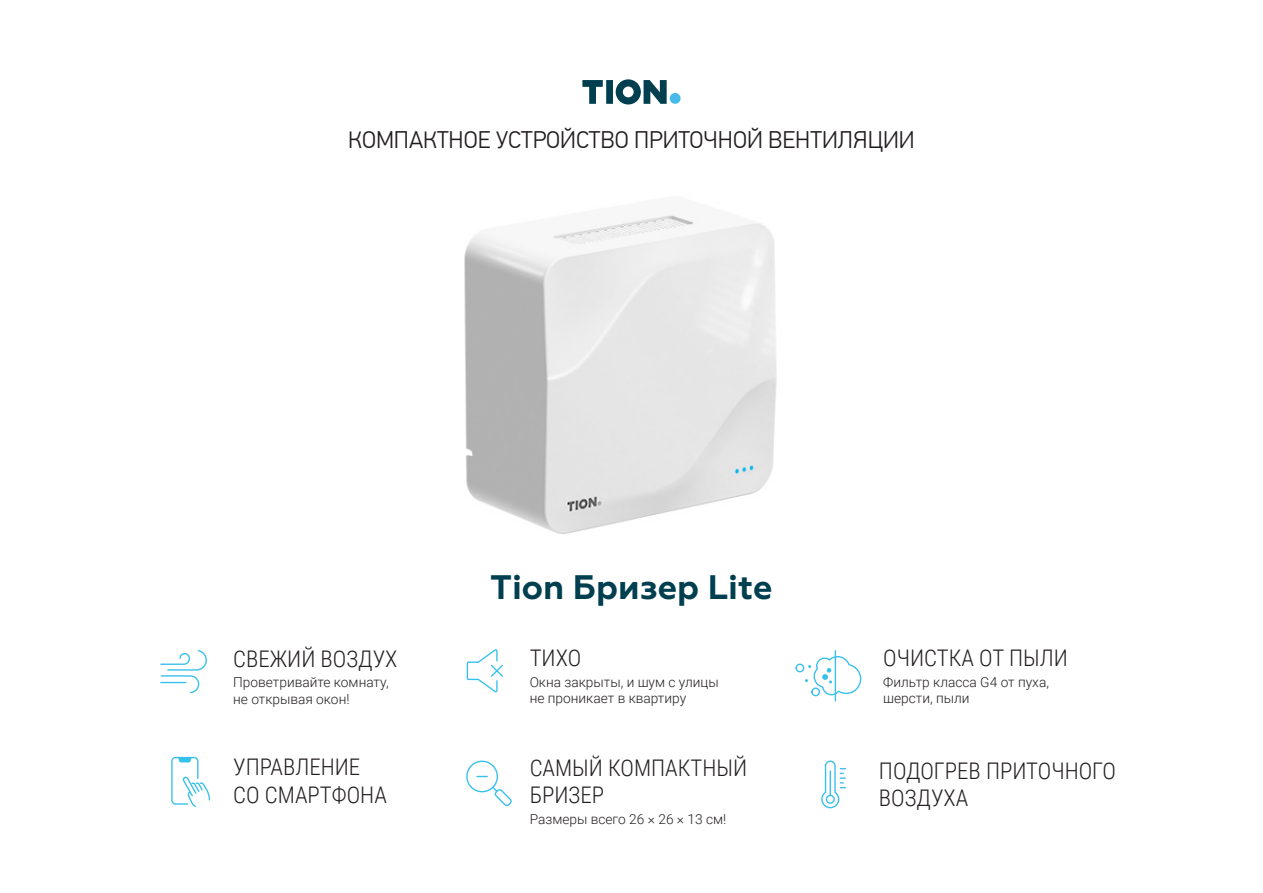
<style>
.page{position:relative;width:1263px;height:893px;background:#fff}
.page>*{position:absolute;margin:0;border:0;box-sizing:border-box;transform-origin:0 0}
.t1{font:700 33.9px "Geometria";color:#003f4f}
.t2{font:300 24px "PF Din Text Pro";color:#221e1f}
.t3{font:300 22.95px/27.5px "Roboto Condensed";color:#231f20}
.t4{font:300 13.8px/16.5px "Roboto";color:#231f20}
</style>
<div class="page">
<img style="left:464px;top:213px;width:313px;height:321px">
<svg style="left:466px;top:649px;width:37px;height:44px"></svg>
<svg style="left:160px;top:650px;width:47px;height:43px"></svg>
<div style="left:795px;top:664px;width:9px;height:8px;border:1px solid #38c0ed;border-radius:50%"></div>
<svg style="left:805px;top:655px;width:57px;height:41px"></svg>
<hr style="left:835px;top:651px;width:1px;height:50px;background:#38c0ed">
<svg style="left:821px;top:760px;width:24px;height:49px"></svg>
<svg style="left:466px;top:760px;width:46px;height:47px"></svg>
<svg style="left:171px;top:756px;width:40px;height:51px"></svg>
<svg style="left:582px;top:79px;width:99px;height:25px"></svg>
<h2 class="t2" style="left:348px;top:126px;width:568px">КОМПАКТНОЕ УСТРОЙСТВО ПРИТОЧНОЙ ВЕНТИЛЯЦИИ</h2>
<h3 class="t3" style="left:233px;top:644px;width:166px">СВЕЖИЙ ВОЗДУХ</h3>
<p class="t4" style="left:233px;top:674px;width:157px">Проветривайте комнату, не открывая окон!</p>
<h3 class="t3" style="left:233px;top:752px;width:155px">УПРАВЛЕНИЕ<br>СО СМАРТФОНА</h3>
<h1 class="t1" style="left:490px;top:567px;width:284px">Tion Бризер Lite</h1>
<h3 class="t3" style="left:530px;top:644px;width:53px">ТИХО</h3>
<p class="t4" style="left:530px;top:673px;width:191px">Окна закрыты, и шум с улицы не проникает в квартиру</p>
<h3 class="t3" style="left:530px;top:753px;width:219px">САМЫЙ КОМПАКТНЫЙ<br>БРИЗЕР</h3>
<p class="t4" style="left:530px;top:810px;width:198px">Размеры всего 26 × 26 × 13 см!</p>
<h3 class="t3" style="left:883px;top:644px;width:186px">ОЧИСТКА ОТ ПЫЛИ</h3>
<p class="t4" style="left:883px;top:673px;width:167px">Фильтр класса G4 от пуха, шерсти, пыли</p>
<h3 class="t3" style="left:879px;top:756px;width:239px">ПОДОГРЕВ ПРИТОЧНОГО<br>ВОЗДУХА</h3>
</div>
